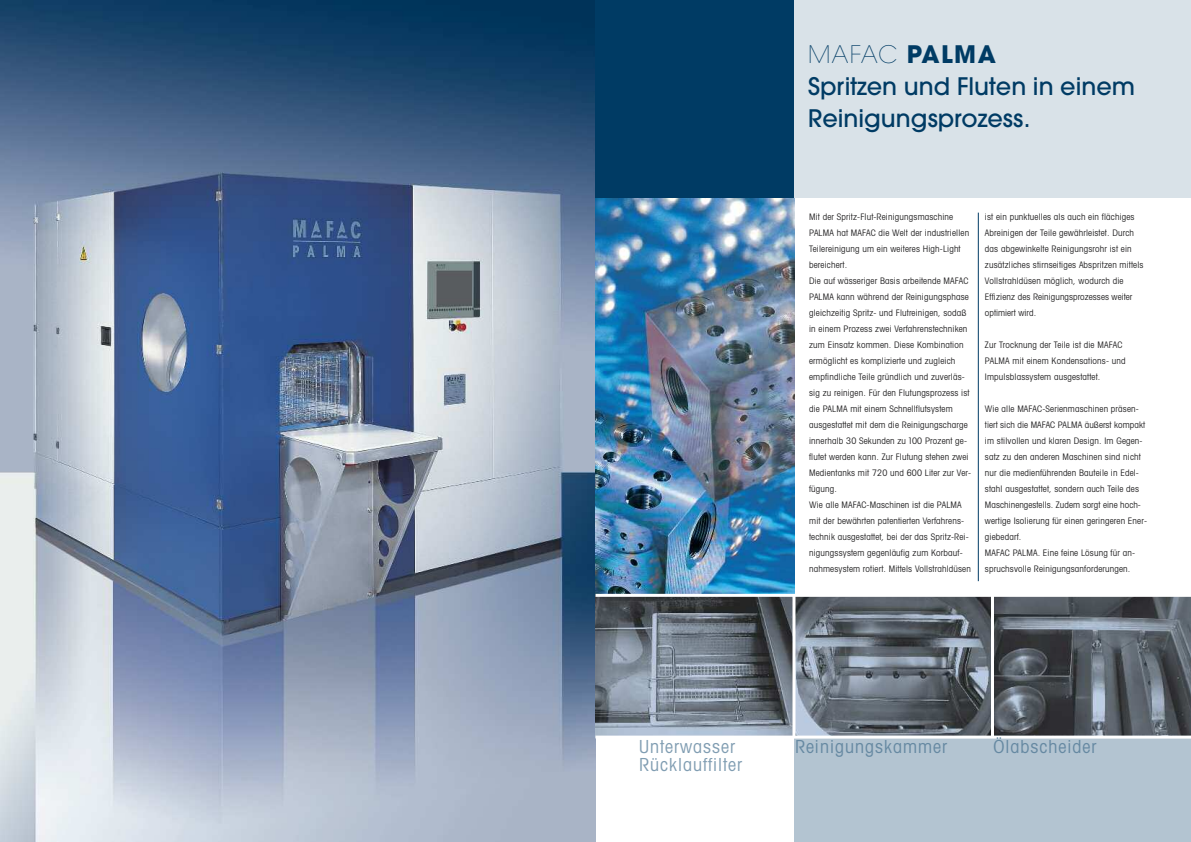
<style>
.page{position:relative;width:1191px;height:842px;background:#fff}
.page>*{position:absolute;margin:0;border:0;box-sizing:border-box;transform-origin:0 0}
.t1{font:500 24px/32px "Avant Garde";color:#003b64}
.t2{font:condensed 18px "Avant Garde";letter-spacing:.055em;color:#6689a2}
.t3{font:condensed 18px/18px "Avant Garde";letter-spacing:.055em;color:#809db2}
.t4{font:condensed 9px/16px "Avant Garde";letter-spacing:.015em;color:#272627}
.s1{font-weight:200}
.s2{font-weight:700}
</style>
<div class="page">
<div style="left:794px;top:737px;width:397px;height:105px;background:#b3c4d1"></div>
<div style="left:794px;top:0;width:397px;height:198px;background:#d9e2e8"></div>
<img style="left:0;top:0;width:595px;height:842px">
<img style="left:595px;top:198px;width:199px;height:396px">
<div style="left:595px;top:0;width:199px;height:198px;background:#003b64"></div>
<hr style="left:977px;top:213px;width:1px;height:368px;background:#003b64">
<svg style="left:595px;top:597px;width:197px;height:139px;background:#6f7882"></svg>
<img style="left:795px;top:597px;width:196px;height:139px">
<svg style="left:994px;top:597px;width:197px;height:139px;background:#575d65"></svg>
<hr style="left:595px;top:736px;width:596px;height:3px;background:#fff">
<h1 class="t1" style="left:808px;top:40px;width:328px"><span class="s1">MAFAC</span> <span class="s2">PALMA<br></span>Spritzen und Fluten in einem<br>Reinigungsprozess.</h1>
<p class="t4" style="left:809px;top:210px;width:163px">Mit der Spritz-Flut-Reinigungsmaschine PALMA hat MAFAC die Welt der industriellen Teilereinigung um ein weiteres High-Light bereichert.<br>Die auf wässeriger Basis arbeitende MAFAC PALMA kann während der Reinigungsphase gleichzeitig Spritz- und Flutreinigen, sodaß in einem Prozess zwei Verfahrenstechniken zum Einsatz kommen. Diese Kombination ermöglicht es komplizierte und zugleich empfindliche Teile gründlich und zuverläs&shy;sig zu reinigen. Für den Flutungsprozess ist die PALMA mit einem Schnellflutsystem ausgestattet mit dem die Reinigungscharge innerhalb 30 Sekunden zu 100 Prozent ge&shy;flutet werden kann. Zur Flutung stehen zwei Medientanks mit 720 und 600 Liter zur Ver&shy;fügung.<br>Wie alle MAFAC-Maschinen ist die PALMA mit der bewährten patentierten Verfahrens&shy;technik ausgestattet, bei der das Spritz-Rei&shy;nigungssystem gegenläufig zum Korbauf&shy;nahmesystem rotiert. Mittels Vollstrahldüsen</p>
<p class="t4" style="left:985px;top:210px;width:160px">ist ein punktuelles als auch ein flächiges Abreinigen der Teile gewährleistet. Durch das abgewinkelte Reinigungsrohr ist ein zusätzliches stirnseitiges Abspritzen mittels Vollstrahldüsen möglich, wodurch die Effizienz des Reinigungsprozesses weiter optimiert wird.</p>
<p class="t4" style="left:985px;top:338px;width:142px">Zur Trocknung der Teile ist die MAFAC<br>PALMA mit einem Kondensations- und<br>Impulsblassystem ausgestattet.</p>
<p class="t4" style="left:985px;top:402px;width:164px">Wie alle MAFAC-Serienmaschinen präsen&shy;tiert sich die MAFAC PALMA äußerst kompakt im stilvollen und klaren Design. Im Gegen&shy;satz zu den anderen Maschinen sind nicht nur die medienführenden Bauteile in Edel&shy;stahl ausgestattet, sondern auch Teile des Maschinengestells. Zudem sorgt eine hoch&shy;wertige Isolierung für einen geringeren Ener&shy;giebedarf.<br>MAFAC PALMA. Eine feine Lösung für an&shy;spruchsvolle Reinigungsanforderungen.</p>
<h2 class="t3" style="left:639px;top:739px;width:104px">Unterwasser<br>Rücklauffilter</h2>
<h2 class="t2" style="left:795px;top:739px;width:153px">Reinigungskammer</h2>
<h2 class="t2" style="left:993px;top:739px;width:104px">Ölabscheider</h2>
</div>
